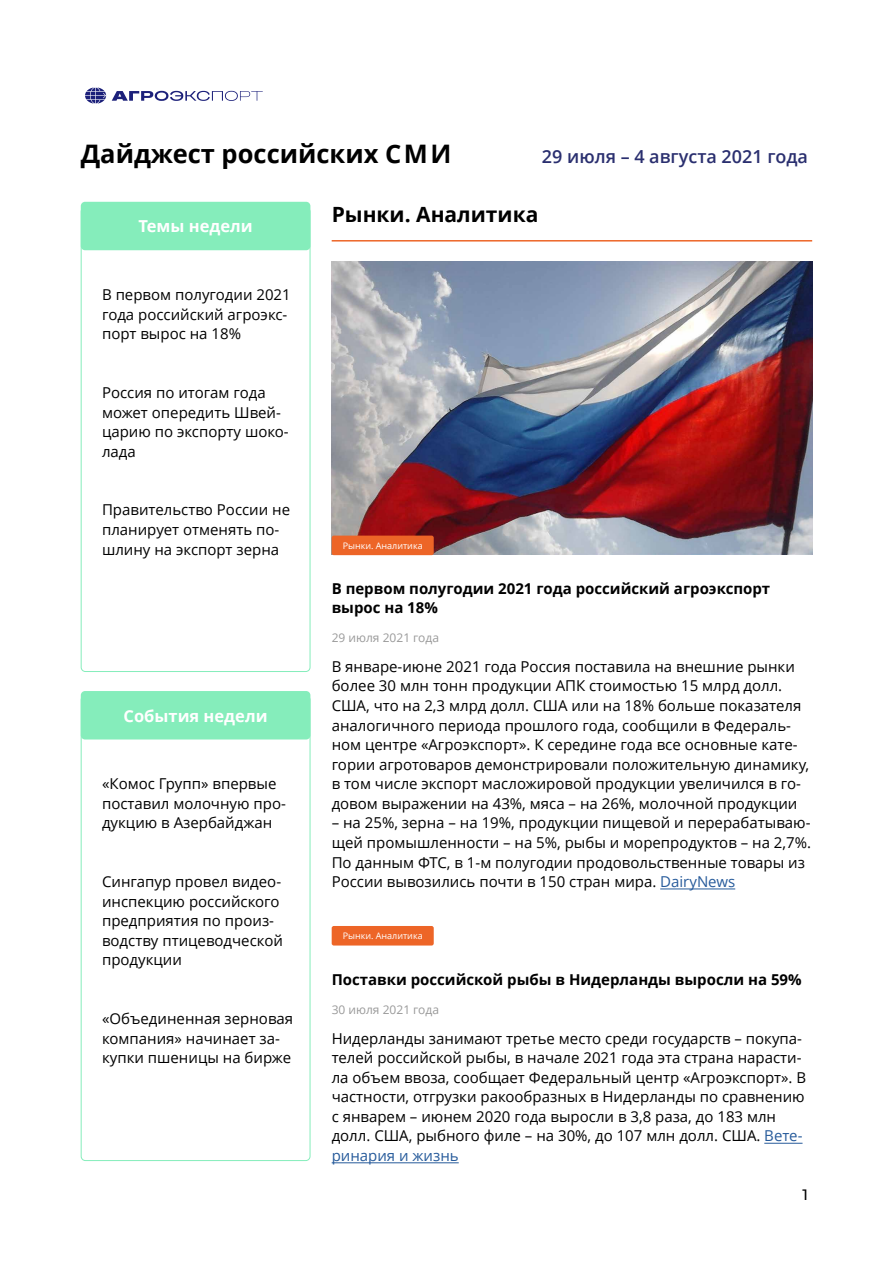
<style>
.page{position:relative;width:893px;height:1263px;background:#fff}
.page>*{position:absolute;margin:0;border:0;box-sizing:border-box;transform-origin:0 0}
.t1{font:700 25.5px "Open Sans";color:#000}
.t2{font:700 21px "Open Sans";color:#000}
.t3{font:600 18px "Open Sans";color:#2a2f6f}
.t4{font:700 16.5px "Open Sans";color:#fff}
.t5{font:15px/19.5px "Open Sans";color:#000}
.t6{font:700 15px/19.5px "Open Sans";color:#000}
.t7{font:500 15px "Montserrat";color:#000}
.t8{font:12px "Open Sans";color:#999}
.t9{font:9px "Open Sans";color:#fff}
.s1{color:#275b9b}
</style>
<div class="page">
<img style="left:332px;top:261px;width:480px;height:293px">
<div style="left:81px;top:207px;width:229px;height:465px;border:1px solid #85edbb;border-radius:4px"></div>
<hr style="left:332px;top:240px;width:480px;height:2px;background:#ed6527">
<div style="left:81px;top:695px;width:229px;height:466px;border:1px solid #85edbb;border-radius:4px"></div>
<div style="left:81px;top:202px;width:229px;height:48px;background:#85edbb;border-radius:4px"></div>
<div style="left:81px;top:691px;width:229px;height:48px;background:#85edbb;border-radius:4px"></div>
<hr style="left:660px;top:888px;width:75px;height:1px;background:#275b9b">
<div style="left:332px;top:536px;width:102px;height:19px;background:#ed6527;border-radius:2px"></div>
<hr style="left:764px;top:1143px;width:38px;height:1px;background:#275b9b">
<hr style="left:332px;top:1162px;width:127px;height:1px;background:#275b9b">
<div style="left:332px;top:926px;width:102px;height:19px;background:#ed6527;border-radius:2px"></div>
<svg style="left:112px;top:91px;width:151px;height:10px"></svg>
<svg style="left:85px;top:87px;width:21px;height:17px"></svg>
<h1 class="t1" style="left:81px;top:136px;width:372px">Дайджест российских СМИ</h1>
<p class="t3" style="left:542px;top:144px;width:268px">29 июля – 4 августа 2021 года</p>
<p class="t4" style="left:138px;top:215px;width:116px">Темы недели</p>
<p class="t5" style="left:102px;top:285px;width:190px">В первом полугодии 2021 года российский агроэкс&shy;порт вырос на 18%</p>
<p class="t5" style="left:102px;top:382px;width:188px">Россия по итогам года может опередить Швей&shy;царию по экспорту шоко&shy;лада</p>
<p class="t5" style="left:102px;top:500px;width:190px">Правительство России не планирует отменять по&shy;шлину на экспорт зерна</p>
<p class="t4" style="left:124px;top:704px;width:145px">События недели</p>
<p class="t5" style="left:102px;top:774px;width:185px">«Комос Групп» впервые поставил молочную про&shy;дукцию в Азербайджан</p>
<p class="t5" style="left:102px;top:871px;width:182px">Сингапур провел видео&shy;инспекцию российского предприятия по произ&shy;водству птицеводческой продукции</p>
<p class="t5" style="left:102px;top:1008px;width:193px">«Объединенная зерновая компания» начинает за&shy;купки пшеницы на бирже</p>
<h2 class="t2" style="left:332px;top:200px;width:208px">Рынки. Аналитика</h2>
<p class="t9" style="left:343px;top:539px;width:82px">Рынки. Аналитика</p>
<p class="t6" style="left:332px;top:578px;width:440px">В первом полугодии 2021 года российский агроэкспорт вырос на 18%</p>
<p class="t8" style="left:332px;top:629px;width:109px">29 июля 2021 года</p>
<p class="t5" style="left:332px;top:656px;width:479px">В январе-июне 2021 года Россия поставила на внешние рынки более 30 млн тонн продукции АПК стоимостью 15 млрд долл.<br>США, что на 2,3 млрд долл. США или на 18% больше показателя аналогичного периода прошлого года, сообщили в Федераль&shy;ном центре «Агроэкспорт». К середине года все основные кате&shy;гории агротоваров демонстрировали положительную динамику, в том числе экспорт масложировой продукции увеличился в го&shy;довом выражении на 43%, мяса – на 26%, молочной продукции</p>
<p class="t5" style="left:332px;top:813px;width:481px">– на 25%, зерна – на 19%, продукции пищевой и перерабатываю&shy;щей промышленности – на 5%, рыбы и морепродуктов – на 2,7%.<br>По данным ФТС, в 1-м полугодии продовольственные товары из России вывозились почти в 150 стран мира. <span class="s1">DairyNews</span></p>
<p class="t9" style="left:343px;top:930px;width:82px">Рынки. Аналитика</p>
<p class="t6" style="left:332px;top:969px;width:471px">Поставки российской рыбы в Нидерланды выросли на 59%</p>
<p class="t8" style="left:332px;top:1001px;width:109px">30 июля 2021 года</p>
<p class="t5" style="left:332px;top:1028px;width:476px">Нидерланды занимают третье место среди государств – покупа&shy;телей российской рыбы, в начале 2021 года эта страна нарасти&shy;ла объем ввоза, сообщает Федеральный центр «Агроэкспорт». В частности, отгрузки ракообразных в Нидерланды по сравнению с январем – июнем 2020 года выросли в 3,8 раза, до 183 млн долл. США, рыбного филе – на 30%, до 107 млн долл. США. <span class="s1">Вете&shy;ринария и жизнь</span></p>
<p class="t7" style="left:802px;top:1184px;width:7px">1</p>
</div>
